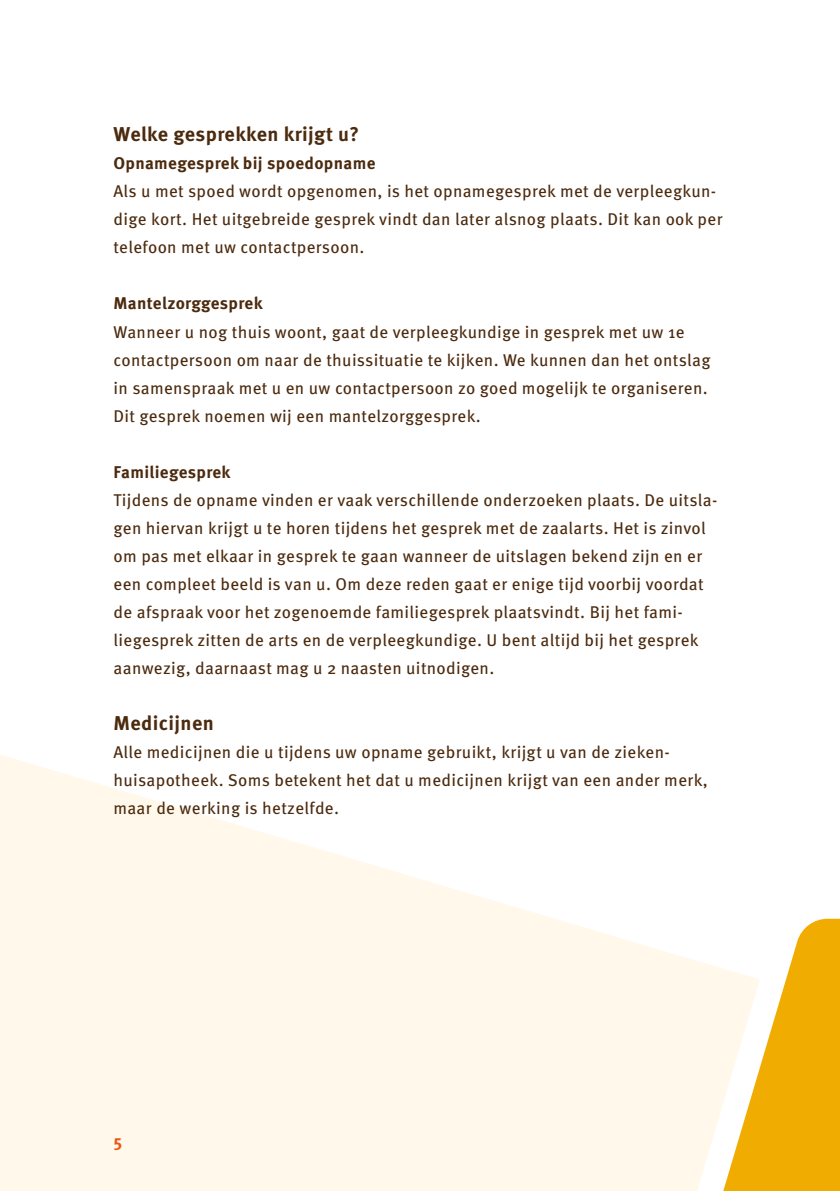
<style>
.page{position:relative;width:840px;height:1191px;background:#fff}
.page>*{position:absolute;margin:0;border:0;box-sizing:border-box;transform-origin:0 0}
.t1{font:700 20px "Meta Pro";letter-spacing:.02em;color:#4b2a0e}
.t2{font:17px/28px "Meta Pro";letter-spacing:.02em;color:#4b2a0e}
.t3{font:700 17px "Meta Pro";letter-spacing:.02em;color:#4b2a0e}
.t4{font:700 17px "Meta Pro";color:#ea560d}
</style>
<div class="page">
<svg style="left:0;top:755px;width:703px;height:436px;fill:#fff8eb"></svg>
<svg style="left:703px;top:918px;width:136px;height:273px"></svg>
<p class="t1" style="left:113px;top:119px;width:247px">Welke gesprekken krijgt u?</p>
<p class="t3" style="left:113px;top:150px;width:263px">Opnamegesprek bij spoedopname</p>
<p class="t2" style="left:113px;top:176px;width:610px">Als u met spoed wordt opgenomen, is het opnamegesprek met de verpleegkun&shy;dige kort. Het uitgebreide gesprek vindt dan later alsnog plaats. Dit kan ook per telefoon met uw contactpersoon.</p>
<p class="t3" style="left:113px;top:290px;width:150px">Mantelzorggesprek</p>
<p class="t2" style="left:113px;top:316px;width:598px">Wanneer u nog thuis woont, gaat de verpleegkundige in gesprek met uw 1e contactpersoon om naar de thuissituatie te kijken. We kunnen dan het ontslag in samenspraak met u en uw contactpersoon zo goed mogelijk te organiseren.<br>Dit gesprek noemen wij een mantelzorggesprek.</p>
<p class="t3" style="left:113px;top:458px;width:118px">Familiegesprek</p>
<p class="t2" style="left:113px;top:484px;width:605px">Tijdens de opname vinden er vaak verschillende onderzoeken plaats. De uitsla&shy;gen hiervan krijgt u te horen tijdens het gesprek met de zaalarts. Het is zinvol om pas met elkaar in gesprek te gaan wanneer de uitslagen bekend zijn en er een compleet beeld is van u. Om deze reden gaat er enige tijd voorbij voordat de afspraak voor het zogenoemde familiegesprek plaatsvindt. Bij het fami&shy;liegesprek zitten de arts en de verpleegkundige. U bent altijd bij het gesprek aanwezig, daarnaast mag u 2 naasten uitnodigen.</p>
<p class="t1" style="left:113px;top:707px;width:102px">Medicijnen</p>
<p class="t2" style="left:113px;top:736px;width:595px">Alle medicijnen die u tijdens uw opname gebruikt, krijgt u van de zieken&shy;huisapotheek. Soms betekent het dat u medicijnen krijgt van een ander merk, maar de werking is hetzelfde.</p>
<p class="t4" style="left:113px;top:1127px;width:10px">5</p>
</div>
